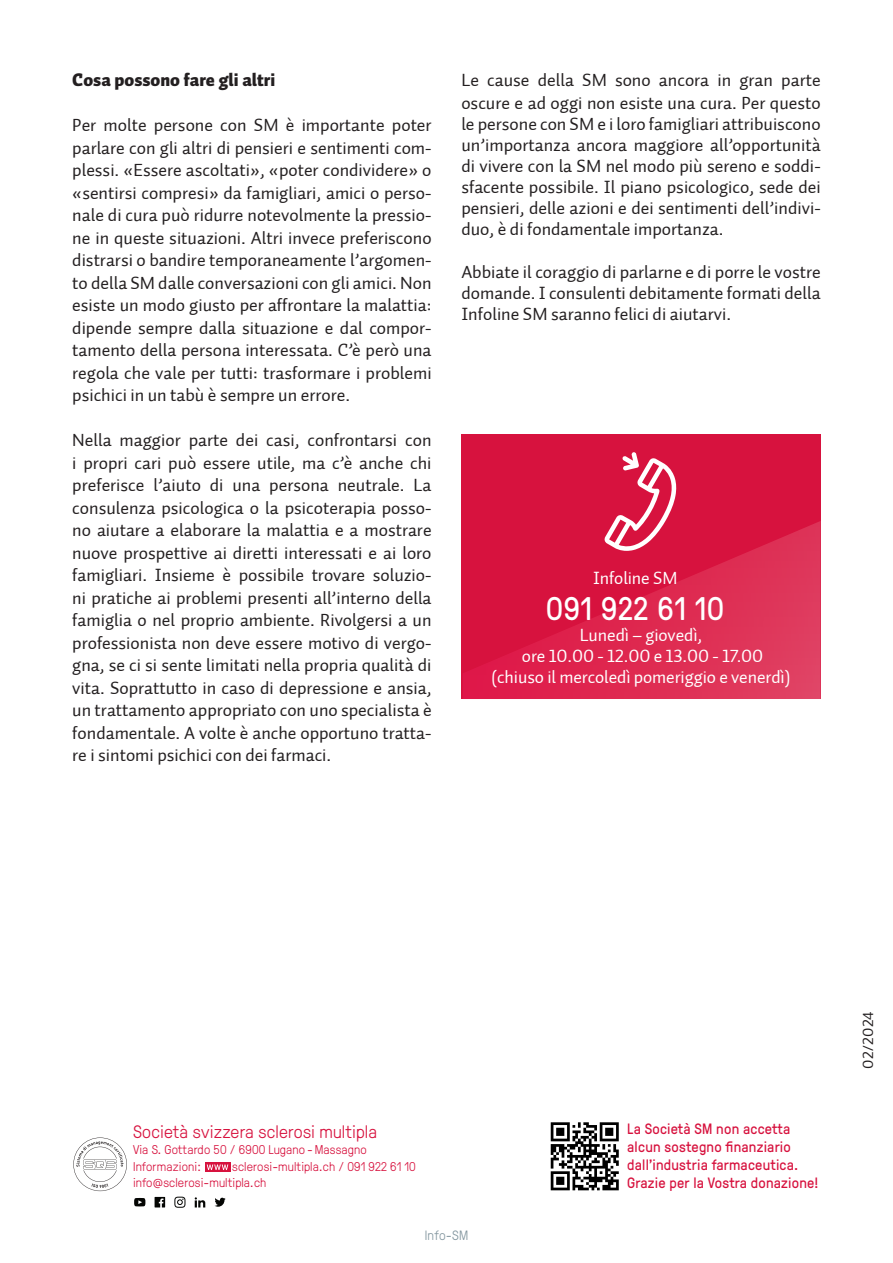
<style>
.page{position:relative;width:893px;height:1263px;background:#fff}
.page>*{position:absolute;margin:0;border:0;box-sizing:border-box;transform-origin:0 0}
.t1{font:32.7px "GT Pressura";letter-spacing:.02em;color:#fff}
.t2{font:18px/22.5px "Auto 2 Regular LF";color:#231f20;text-align:justify}
.t3{font:18px/21px "Auto 2 Regular LF";letter-spacing:-.005em;color:#fff;text-align:center}
.t4{font:300 18px "GT Pressura";letter-spacing:.01em;color:#d7123e}
.t5{font:18px "Auto 2 Black LF";color:#231f20}
.t6{font:15px/18px "GT Pressura";letter-spacing:.015em;color:#d7123e}
.t7{font:15px "Auto 2 Regular LF";letter-spacing:.015em;color:#231f20}
.t8{font:300 13.5px "GT Pressura";letter-spacing:.015em;color:#83969f}
.t9{font:300 12.75px/16.5px "GT Pressura";letter-spacing:.01em;color:#d7123e}
</style>
<div class="page">
<div style="left:205px;top:1162px;width:25px;height:10px;background:#d7123e"></div>
<svg style="left:207px;top:1164px;width:21px;height:6px"></svg>
<svg style="left:551px;top:1122px;width:68px;height:68px"></svg>
<svg style="left:215px;top:1198px;width:11px;height:9px"></svg>
<svg style="left:195px;top:1197px;width:10px;height:10px"></svg>
<svg style="left:155px;top:1197px;width:10px;height:10px"></svg>
<svg style="left:174px;top:1197px;width:11px;height:11px"></svg>
<svg style="left:134px;top:1198px;width:11px;height:8px"></svg>
<svg style="left:73px;top:1137px;width:54px;height:54px"></svg>
<div style="left:461px;top:434px;width:360px;height:265px;background:#d7123e"></div>
<svg style="left:463px;top:521px;width:358px;height:178px"></svg>
<svg style="left:604px;top:452px;width:73px;height:99px"></svg>
<p class="t5" style="left:72px;top:68px;width:204px">Cosa possono fare gli altri</p>
<p class="t2" style="left:72px;top:114px;width:361px">Per molte persone con SM è importante poter parlare con gli altri di pensieri e sentimenti com&shy;plessi. «Essere ascoltati», «poter condividere» o «sentirsi compresi» da famigliari, amici o perso&shy;nale di cura può ridurre notevolmente la pressio&shy;ne in queste situazioni. Altri invece preferiscono distrarsi o bandire temporaneamente l’argomen&shy;to della SM dalle conversazioni con gli amici. Non esiste un modo giusto per affrontare la malattia: dipende sempre dalla situazione e dal compor&shy;tamento della persona interessata. C’è però una regola che vale per tutti: trasformare i problemi psichici in un tabù è sempre un errore.</p>
<p class="t2" style="left:72px;top:429px;width:361px">Nella maggior parte dei casi, confrontarsi con i propri cari può essere utile, ma c’è anche chi preferisce l’aiuto di una persona neutrale. La consulenza psicologica o la psicoterapia posso&shy;no aiutare a elaborare la malattia e a mostrare nuove prospettive ai diretti interessati e ai loro famigliari. Insieme è possibile trovare soluzio&shy;ni pratiche ai problemi presenti all’interno della famiglia o nel proprio ambiente. Rivolgersi a un professionista non deve essere motivo di vergo&shy;gna, se ci si sente limitati nella propria qualità di vita. Soprattutto in caso di depressione e ansia, un trattamento appropriato con uno specialista è fondamentale. A volte è anche opportuno tratta&shy;re i sintomi psichici con dei farmaci.</p>
<p class="t2" style="left:461px;top:70px;width:361px;line-height:21.1px">Le cause della SM sono ancora in gran parte oscure e ad oggi non esiste una cura. Per questo le persone con SM e i loro famigliari attribuiscono un’importanza ancora maggiore all’opportunità di vivere con la SM nel modo più sereno e soddi&shy;sfacente possibile. Il piano psicologico, sede dei pensieri, delle azioni e dei sentimenti dell’indivi&shy;duo, è di fondamentale importanza.</p>
<p class="t2" style="left:461px;top:262px;width:361px;line-height:21px">Abbiate il coraggio di parlarne e di porre le vostre domande. I consulenti debitamente formati della Infoline SM saranno felici di aiutarvi.</p>
<p class="t3" style="left:593px;top:568px;width:86px">Infoline SM</p>
<p class="t1" style="left:546px;top:585px;width:179px">091 922 61 10</p>
<p class="t3" style="left:492px;top:625px;width:300px">Lunedì – giovedì,<br>ore 10.00 - 12.00 e 13.00 - 17.00<br>(chiuso il mercoledì pomeriggio e venerdì)</p>
<p class="t4" style="left:133px;top:1118px;width:246px">Società svizzera sclerosi multipla</p>
<p class="t9" style="left:133px;top:1140px;width:235px">Via S. Gottardo 50 / 6900 Lugano -Massagno<br>Informazioni:</p>
<p class="t9" style="left:133px;top:1157px;width:284px;text-indent:99px">sclerosi-multipla.ch / 091 922 61 10 info@sclerosi-multipla.ch</p>
<p class="t8" style="left:425px;top:1226px;width:45px">Info-SM</p>
<p class="t6" style="left:627px;top:1119px;width:193px">La Società SM non accetta alcun sostegno finanziario dall’industria farmaceutica.<br>Grazie per la Vostra donazione!</p>
<p class="t7" style="left:859px;top:1069px;width:59px;rotate:-90deg">02/2024</p>
</div>
